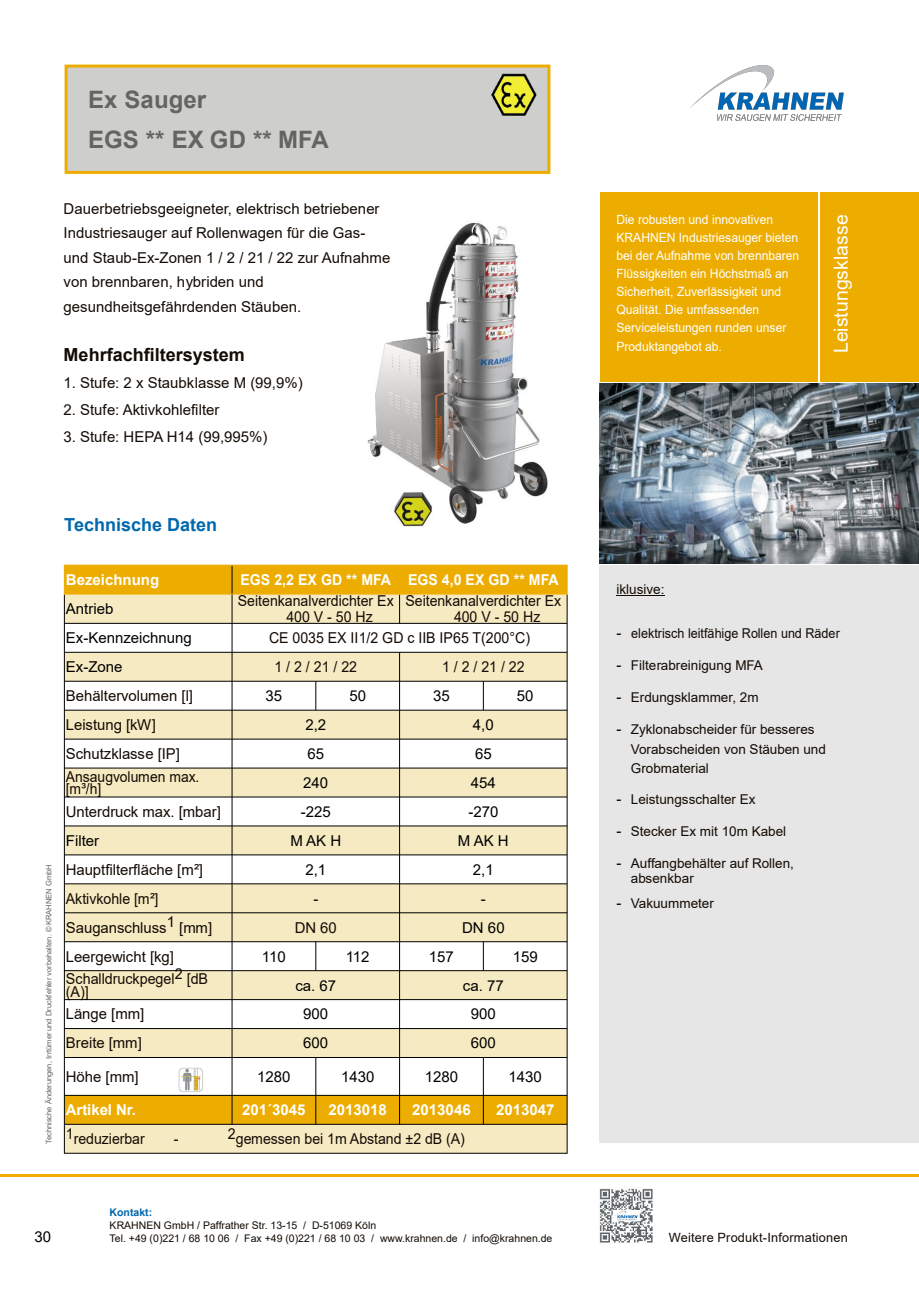
<style>
.page{position:relative;width:919px;height:1289px;background:#fff}
.page>*{position:absolute;margin:0;border:0;box-sizing:border-box;transform-origin:0 0}
.t1{font:700 24px/40.8px "Arial";color:#666463}
.t2{font:19.5px "Arial";color:#fff}
.t3{font:700 18px "Arial";color:#130b04}
.t4{font:700 18px "Arial";color:#0068ad}
.t5{font:15px/24.5px "Arial";color:#130b04}
.t6{font:15px/15.5px "Arial";color:#130b04;scale:.94 1}
.t7{font:15px "Arial";color:#000}
.t8{font:700 15px "Arial";color:#fff}
.t9{font:700 15px "Arial";color:#fff;scale:.94 1}
.t10{font:15px/12px "Arial";color:#130b04;scale:.96 1}
.t11{font:15px/12px "Arial";color:#130b04;scale:.93 1}
.t12{font:13.5px/19.5px "Arial";color:#130b04}
.t13{font:13.5px "Arial";color:#130b04;scale:.93 1}
.t14{font:12.75px/18px "Arial";color:#fff;scale:.95 1}
.t15{font:12.75px "Arial";letter-spacing:.015em;color:#130b04}
.t16{font:10.5px/13px "Arial";color:#130b04}
.t17{font:700 10.5px "Arial";color:#0065ad}
.t18{font:7.5px "Arial";letter-spacing:-.01em;color:#666463}
.s1{font-size:15px}
</style>
<div class="page">
<img style="left:367px;top:222px;width:181px;height:305px">
<div style="left:599px;top:565px;width:320px;height:577px;background:#e6e6e6"></div>
<div style="left:820px;top:192px;width:98px;height:189px;background:#edad00"></div>
<div style="left:599px;top:192px;width:218px;height:189px;background:#edad00"></div>
<div style="left:65px;top:65px;width:485px;height:109px;background:#cececd;border:3px solid #edad00"></div>
<img style="left:491px;top:74px;width:46px;height:42px">
<hr style="left:616px;top:595px;width:48px;height:1px;background:#130b04">
<img style="left:690px;top:66px;width:153px;height:54px">
<img style="left:599px;top:1188px;width:54px;height:55px">
<img style="left:613px;top:1210px;width:25px;height:10px">
<img style="left:600px;top:384px;width:318px;height:179px">
<hr style="left:0;top:1174px;width:919px;height:3px;background:#f3ac00">
<div style="left:65px;top:566px;width:501px;height:27px;background:#edad00"></div>
<svg style="left:65px;top:594px;width:501px;height:558px;fill:#f6eac2"></svg>
<hr style="left:232px;top:565px;width:1px;height:559px;background:#000">
<hr style="left:64px;top:594px;width:1px;height:559px;background:#000">
<hr style="left:566px;top:594px;width:1px;height:559px;background:#000">
<hr style="left:399px;top:652px;width:1px;height:472px;background:#000">
<svg style="left:315px;top:682px;width:1px;height:28px"></svg>
<svg style="left:483px;top:682px;width:1px;height:28px"></svg>
<svg style="left:315px;top:942px;width:1px;height:28px"></svg>
<svg style="left:483px;top:942px;width:1px;height:28px"></svg>
<hr style="left:315px;top:1057px;width:1px;height:67px;background:#000">
<hr style="left:483px;top:1057px;width:1px;height:67px;background:#000">
<svg style="left:64px;top:566px;width:1px;height:27px"></svg>
<svg style="left:566px;top:566px;width:1px;height:27px"></svg>
<svg style="left:399px;top:566px;width:1px;height:57px"></svg>
<hr style="left:64px;top:623px;width:503px;height:1px;background:#000">
<hr style="left:64px;top:652px;width:503px;height:1px;background:#000">
<hr style="left:64px;top:681px;width:503px;height:1px;background:#000">
<hr style="left:64px;top:710px;width:503px;height:1px;background:#000">
<hr style="left:64px;top:738px;width:503px;height:1px;background:#000">
<hr style="left:64px;top:767px;width:503px;height:1px;background:#000">
<hr style="left:64px;top:796px;width:503px;height:1px;background:#000">
<hr style="left:64px;top:825px;width:503px;height:1px;background:#000">
<hr style="left:64px;top:854px;width:503px;height:1px;background:#000">
<hr style="left:64px;top:883px;width:503px;height:1px;background:#000">
<hr style="left:64px;top:912px;width:503px;height:1px;background:#000">
<hr style="left:64px;top:941px;width:503px;height:1px;background:#000">
<hr style="left:64px;top:970px;width:503px;height:1px;background:#000">
<hr style="left:64px;top:999px;width:503px;height:1px;background:#000">
<hr style="left:64px;top:1028px;width:503px;height:1px;background:#000">
<hr style="left:64px;top:1057px;width:503px;height:1px;background:#000">
<hr style="left:64px;top:1095px;width:503px;height:1px;background:#000">
<hr style="left:64px;top:1123px;width:503px;height:1px;background:#000">
<hr style="left:64px;top:1152px;width:503px;height:1px;background:#000">
<hr style="left:64px;top:565px;width:503px;height:1px;background:#edad00">
<hr style="left:64px;top:593px;width:503px;height:1px;background:#edad00">
<img style="left:178px;top:1066px;width:27px;height:27px">
<h1 class="t1" style="left:88px;top:81px;width:242px">Ex Sauger<br>EGS ** EX GD ** MFA</h1>
<p class="t5" style="left:64px;top:198px;width:328px">Dauerbetriebsgeeigneter, elektrisch betriebener Industriesauger auf Rollenwagen für die Gas&shy;und Staub-Ex-Zonen 1 / 2 / 21 / 22 zur Aufnahme von brennbaren, hybriden und gesundheitsgefährdenden Stäuben.</p>
<p class="t3" style="left:64px;top:347px;width:183px">Mehrfachfiltersystem</p>
<p class="t5" style="left:64px;top:372px;width:240px">1. Stufe: 2 x Staubklasse M (99,9%)</p>
<p class="t5" style="left:64px;top:399px;width:157px">2. Stufe: Aktivkohlefilter</p>
<p class="t5" style="left:64px;top:426px;width:205px">3. Stufe: HEPA H14 (99,995%)</p>
<p class="t14" style="left:616px;top:212px;width:194px">Die robusten und innovativen<br>KRAHNEN Industriesauger bieten bei der Aufnahme von brennbaren<br>Flüssigkeiten ein Höchstmaß an<br>Sicherheit, Zuverlässigkeit und<br>Qualität. Die umfassenden<br>Serviceleistungen runden unser<br>Produktangebot ab.</p>
<h2 class="t2" style="left:833px;top:353px;width:140px;rotate:-90deg">Leistungsklasse</h2>
<p class="t4" style="left:64px;top:518px;width:154px">Technische Daten</p>
<p class="t18" style="left:46px;top:1144px;width:281px;rotate:-90deg">Technische Änderungen, Irrtümer und Druckfehler vorbehalten. © KRAHNEN GmbH</p>
<p class="t8" style="left:66px;top:574px;width:95px">Bezeichnung</p>
<p class="t9" style="left:240px;top:574px;width:340px">EGS 2,2 EX GD ** MFA EGS 4,0 EX GD ** MFA</p>
<p class="t7" style="left:66px;top:603px;width:49px">Antrieb</p>
<p class="t6" style="left:286px;top:594px;width:116px;text-indent:-49px">Seitenkanalverdichter Ex<br>400 V - 50 Hz</p>
<p class="t6" style="left:454px;top:594px;width:116px;text-indent:-49px">Seitenkanalverdichter Ex<br>400 V - 50 Hz</p>
<p class="t7" style="left:66px;top:632px;width:127px">Ex-Kennzeichnung</p>
<p class="t6" style="left:269px;top:631px;width:279px">CE 0035 EX II1/2 GD c IIB IP65 T(200°C)</p>
<p class="t7" style="left:66px;top:661px;width:58px">Ex-Zone</p>
<p class="t6" style="left:274px;top:660px;width:89px">1/2/21/22</p>
<p class="t6" style="left:442px;top:660px;width:89px">1/2/21/22</p>
<p class="t5" style="left:66px;top:685px;width:129px">Behältervolumen [l]</p>
<p class="t7" style="left:265px;top:690px;width:18px">35</p>
<p class="t7" style="left:349px;top:690px;width:18px">50</p>
<p class="t7" style="left:433px;top:690px;width:18px">35</p>
<p class="t7" style="left:517px;top:690px;width:18px">50</p>
<p class="t5" style="left:66px;top:714px;width:92px">Leistung [kW]</p>
<p class="t7" style="left:305px;top:719px;width:22px">2,2</p>
<p class="t7" style="left:473px;top:719px;width:22px">4,0</p>
<p class="t5" style="left:66px;top:743px;width:116px">Schutzklasse [IP]</p>
<p class="t7" style="left:307px;top:748px;width:18px">65</p>
<p class="t7" style="left:475px;top:748px;width:18px">65</p>
<p class="t11" style="left:66px;top:772px;width:145px">Ansaugvolumen max. [m³/h]</p>
<p class="t7" style="left:303px;top:777px;width:27px">240</p>
<p class="t7" style="left:471px;top:777px;width:27px">454</p>
<p class="t5" style="left:66px;top:800px;width:157px">Unterdruck max. [mbar]</p>
<p class="t7" style="left:301px;top:806px;width:32px">-225</p>
<p class="t7" style="left:468px;top:806px;width:32px">-270</p>
<p class="t7" style="left:66px;top:835px;width:35px">Filter</p>
<p class="t7" style="left:290px;top:835px;width:52px">MAKH</p>
<p class="t7" style="left:458px;top:835px;width:52px">MAKH</p>
<p class="t5" style="left:66px;top:858px;width:138px">Hauptfilterfläche [m²]</p>
<p class="t7" style="left:305px;top:863px;width:22px">2,1</p>
<p class="t7" style="left:473px;top:863px;width:22px">2,1</p>
<p class="t6" style="left:66px;top:892px;width:100px">Aktivkohle [m²]</p>
<p class="t5" style="left:313px;top:887px;width:6px">-</p>
<p class="t5" style="left:481px;top:887px;width:6px">-</p>
<p class="t5" style="left:66px;top:916px;width:148px">Sauganschluss1 [mm]</p>
<p class="t5" style="left:295px;top:916px;width:43px">DN 60</p>
<p class="t7" style="left:462px;top:921px;width:44px">DN 60</p>
<p class="t5" style="left:66px;top:945px;width:109px">Leergewicht [kg]</p>
<p class="t7" style="left:262px;top:950px;width:25px">110</p>
<p class="t7" style="left:346px;top:950px;width:25px">112</p>
<p class="t7" style="left:429px;top:950px;width:27px">157</p>
<p class="t7" style="left:512px;top:950px;width:27px">159</p>
<p class="t10" style="left:66px;top:974px;width:150px">Schalldruckpegel2 [dB (A)]</p>
<p class="t7" style="left:295px;top:979px;width:42px">ca. 67</p>
<p class="t7" style="left:463px;top:979px;width:42px">ca. 77</p>
<p class="t5" style="left:66px;top:1003px;width:80px">Länge [mm]</p>
<p class="t7" style="left:303px;top:1008px;width:27px">900</p>
<p class="t7" style="left:471px;top:1008px;width:27px">900</p>
<p class="t5" style="left:66px;top:1032px;width:77px">Breite [mm]</p>
<p class="t7" style="left:303px;top:1037px;width:27px">600</p>
<p class="t7" style="left:471px;top:1037px;width:27px">600</p>
<p class="t5" style="left:66px;top:1065px;width:74px">Höhe [mm]</p>
<p class="t7" style="left:257px;top:1070px;width:35px">1280</p>
<p class="t7" style="left:341px;top:1070px;width:35px">1430</p>
<p class="t7" style="left:425px;top:1070px;width:35px">1280</p>
<p class="t7" style="left:508px;top:1070px;width:35px">1430</p>
<p class="t8" style="left:66px;top:1104px;width:72px">Artikel Nr.</p>
<p class="t8" style="left:242px;top:1104px;width:65px">201´3045</p>
<p class="t8" style="left:328px;top:1104px;width:60px">2013018</p>
<p class="t8" style="left:412px;top:1104px;width:60px">2013046</p>
<p class="t8" style="left:496px;top:1104px;width:60px">2013047</p>
<p class="t6" style="left:66px;top:1132px;width:85px">1reduzierbar</p>
<p class="t6" style="left:174px;top:1132px;width:7px">-</p>
<p class="t6" style="left:228px;top:1132px;width:253px">2gemessen bei 1m Abstand ±2 dB (A)</p>
<p class="t12" style="left:616px;top:580px;width:50px">iklusive:</p>
<p class="t13" style="left:616px;top:628px;width:242px"><span class="s1">-</span> elektrisch leitfähige Rollen und Räder</p>
<p class="t12" style="left:616px;top:657px;width:148px"><span class="s1">-</span> Filterabreinigung MFA</p>
<p class="t12" style="left:616px;top:688px;width:144px"><span class="s1">-</span> Erdungsklammer, 2m</p>
<p class="t12" style="left:631px;top:720px;width:197px;text-indent:-14px"><span class="s1">-</span> Zyklonabscheider für besseres<br>Vorabscheiden von Stäuben und<br>Grobmaterial</p>
<p class="t12" style="left:616px;top:790px;width:141px"><span class="s1">-</span> Leistungsschalter Ex</p>
<p class="t12" style="left:616px;top:822px;width:171px"><span class="s1">-</span> Stecker Ex mit 10m Kabel</p>
<p class="t12" style="left:631px;top:856px;width:165px;line-height:15px;text-indent:-14px"><span class="s1">-</span> Auffangbehälter auf Rollen, absenkbar</p>
<p class="t12" style="left:616px;top:894px;width:99px"><span class="s1">-</span> Vakuummeter</p>
<p class="t7" style="left:34px;top:1231px;width:18px">30</p>
<p class="t17" style="left:110px;top:1208px;width:44px">Kontakt:</p>
<p class="t16" style="left:110px;top:1219px;width:444px">KRAHNEN GmbH / Paffrather Str. 13-15 / D-51069 Köln<br>Tel. +49 (0)221 / 68 10 06 / Fax +49 (0)221 / 68 10 03 / www.krahnen.de / info@krahnen.de</p>
<p class="t15" style="left:668px;top:1232px;width:180px">Weitere Produkt-Informationen</p>
</div>
